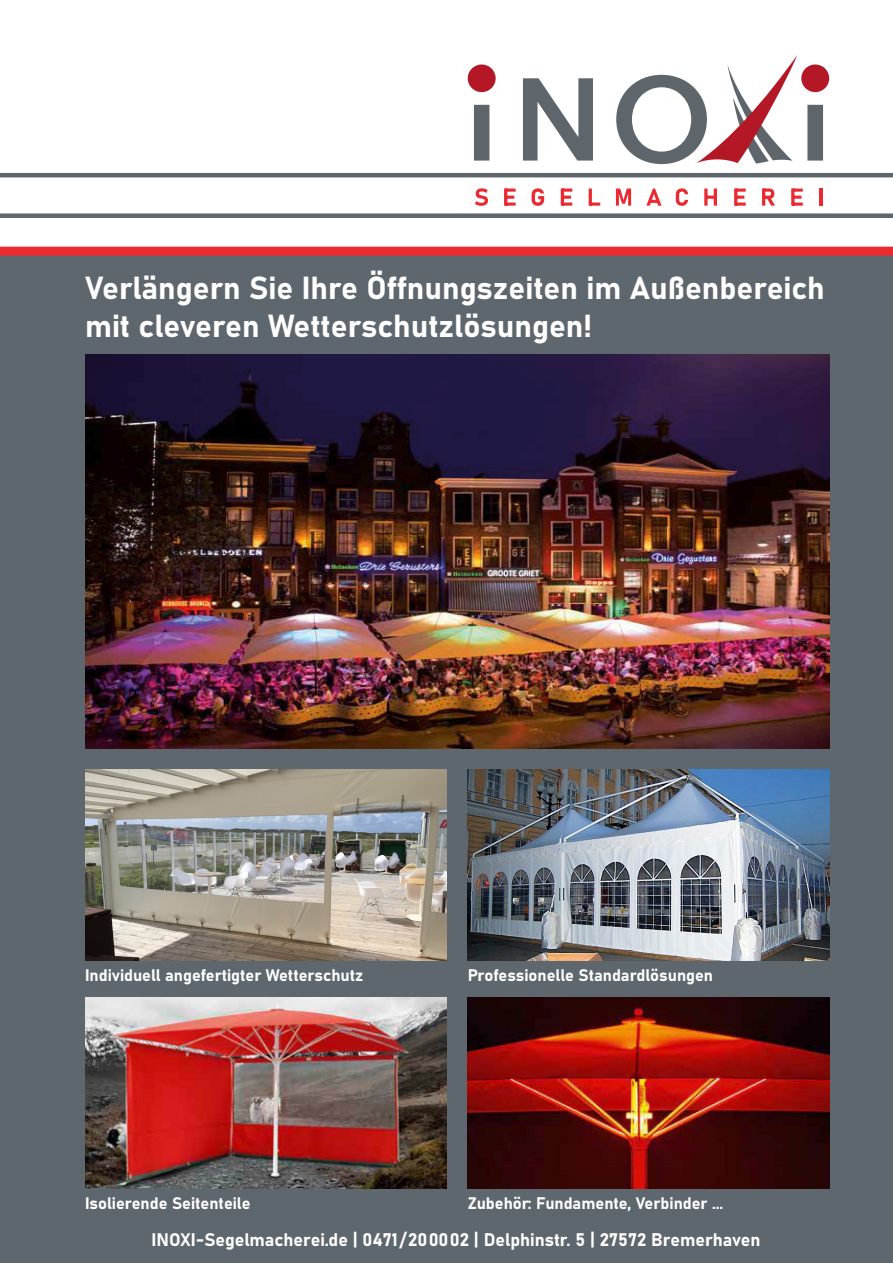
<style>
.page{position:relative;width:893px;height:1263px;background:#fff}
.page>*{position:absolute;margin:0;border:0;box-sizing:border-box;transform-origin:0 0}
.Titelbildunterschrif{font:31.5px "Bahnschrift";color:#fff}
.Fußzeile{font:18px "Bahnschrift";color:#fff}
.Titelbildunterschrif-2{font:16.5px "Bahnschrift";color:#fff}
</style>
<div class="page">
<div style="left:1px;top:256px;width:892px;height:1007px;background:#5f676e"></div>
<svg style="left:0;top:256px;width:1px;height:1007px"></svg>
<div style="left:0;top:247px;width:893px;height:9px;background:#eb2931"></div>
<hr style="left:0;top:173px;width:893px;height:4px;background:#5e666c">
<div style="left:0;top:213px;width:893px;height:5px;background:#5e666c"></div>
<div style="left:468px;top:65px;width:28px;height:27px;background:#b41725;border-radius:50%"></div>
<div style="left:801px;top:65px;width:28px;height:27px;background:#b41725;border-radius:50%"></div>
<svg style="left:474px;top:55px;width:349px;height:109px"></svg>
<svg style="left:475px;top:188px;width:13px;height:18px"></svg>
<hr style="left:504px;top:189px;width:3px;height:17px;background:#eb2931">
<svg style="left:507px;top:189px;width:9px;height:17px"></svg>
<svg style="left:532px;top:188px;width:12px;height:18px"></svg>
<hr style="left:561px;top:189px;width:3px;height:17px;background:#eb2931">
<svg style="left:564px;top:189px;width:8px;height:17px"></svg>
<hr style="left:589px;top:189px;width:3px;height:17px;background:#eb2931">
<svg style="left:592px;top:203px;width:8px;height:3px"></svg>
<svg style="left:616px;top:189px;width:15px;height:17px"></svg>
<svg style="left:646px;top:189px;width:16px;height:17px"></svg>
<svg style="left:676px;top:188px;width:12px;height:18px"></svg>
<hr style="left:704px;top:189px;width:3px;height:17px;background:#eb2931">
<svg style="left:707px;top:196px;width:7px;height:3px"></svg>
<hr style="left:714px;top:189px;width:3px;height:17px;background:#eb2931">
<hr style="left:734px;top:189px;width:3px;height:17px;background:#eb2931">
<svg style="left:737px;top:189px;width:9px;height:17px"></svg>
<svg style="left:762px;top:189px;width:13px;height:17px"></svg>
<hr style="left:791px;top:189px;width:3px;height:17px;background:#eb2931">
<svg style="left:794px;top:189px;width:9px;height:17px"></svg>
<hr style="left:819px;top:189px;width:3px;height:17px;background:#eb2931">
<img style="left:85px;top:354px;width:744px;height:394px">
<img style="left:85px;top:997px;width:361px;height:191px">
<img style="left:468px;top:997px;width:361px;height:191px">
<img style="left:85px;top:769px;width:361px;height:191px">
<img style="left:468px;top:769px;width:361px;height:191px">
<p class="Titelbildunterschrif" style="left:85px;top:268px;width:741px">Verlängern Sie Ihre Öffnungszeiten im Außenbereich</p>
<p class="Titelbildunterschrif" style="left:85px;top:306px;width:508px">mit cleveren Wetterschutzlösungen!</p>
<p class="Titelbildunterschrif-2" style="left:85px;top:965px;width:280px">Individuell angefertigter Wetterschutz</p>
<p class="Titelbildunterschrif-2" style="left:468px;top:965px;width:247px">Professionelle Standardlösungen</p>
<p class="Titelbildunterschrif-2" style="left:85px;top:1193px;width:167px">Isolierende Seitenteile</p>
<p class="Titelbildunterschrif-2" style="left:468px;top:1193px;width:257px">Zubehör: Fundamente, Verbinder ...</p>
<p class="Fußzeile" style="left:151px;top:1229px;width:611px">INOXI-Segelmacherei.de | 0471/200002 | Delphinstr. 5 | 27572 Bremerhaven</p>
</div>
